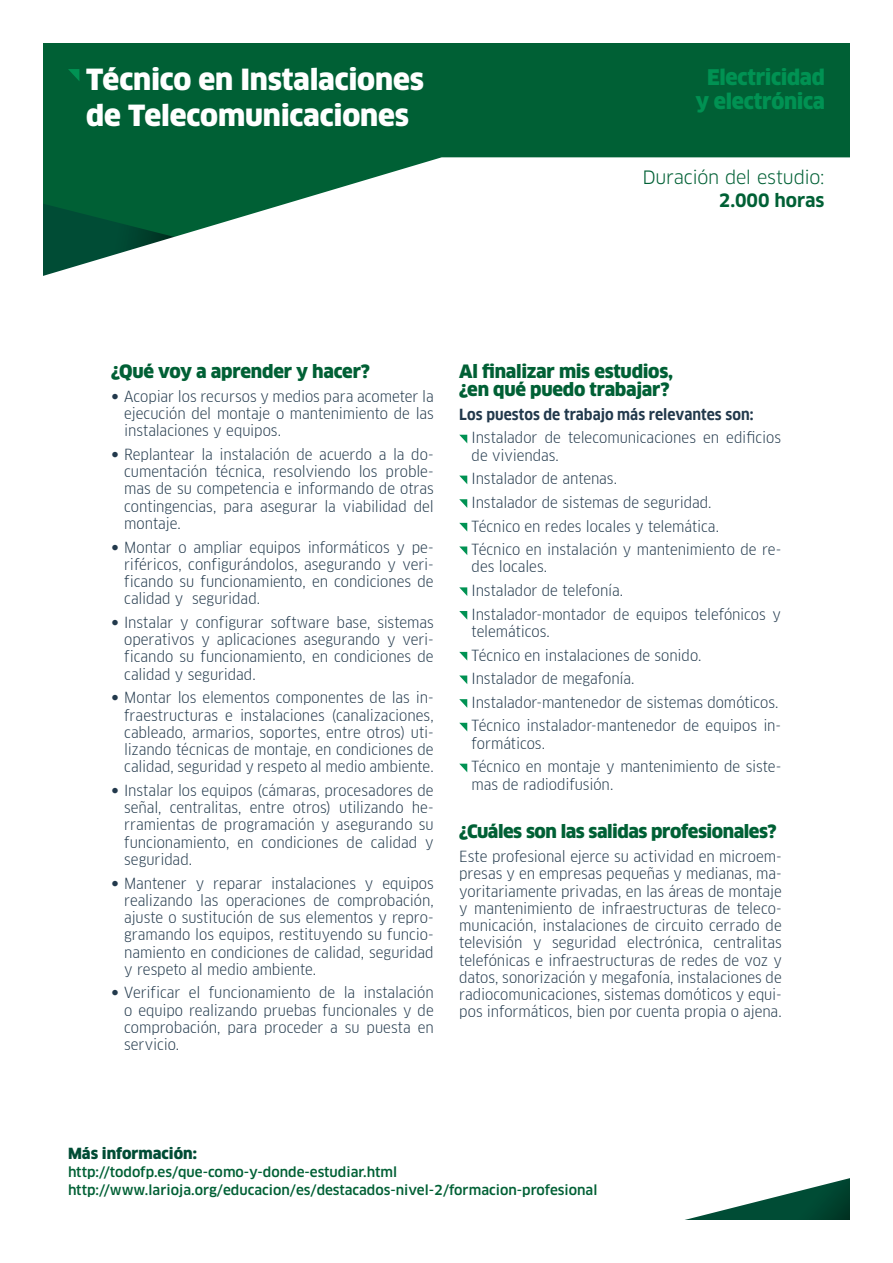
<style>
.page{position:relative;width:893px;height:1263px;background:#006035}
.page>*{position:absolute;margin:0;border:0;box-sizing:border-box;transform-origin:0 0}
.t1{font:900 28.5px/36px "Clan OT";letter-spacing:-.005em;color:#fff}
.t2{font:900 21.15px/24.3px "Clan OT";letter-spacing:-.015em;color:#009253;text-align:center}
.t3{font:900 18px/18px "Clan OT";letter-spacing:-.02em;color:#006035}
.t4{font:18px "Clan OT";letter-spacing:-.01em;color:#006035}
.t5{font:700 18px "Clan OT";color:#006035}
.t6{font:15px/17.2px "Clan Offc Pro Narr";letter-spacing:-.005em;color:#22394c;text-align:justify}
.t7{font:700 15px "Clan Offc Pro Narr";color:#22394c}
.t8{font:900 15px "Clan OT";color:#004c35}
.t9{font:500 13.5px/18px "Clan OT";color:#006035}
.s1{font-family:"Cg Nashville Md"}
</style>
<div class="page">
<div style="left:43px;top:157px;width:807px;height:1063px;background:#fff"></div>
<svg style="left:677px;top:1177px;width:173px;height:43px;background:#88a99f"></svg>
<svg style="left:68px;top:69px;width:11px;height:12px"></svg>
<svg style="left:459px;top:435px;width:8px;height:8px"></svg>
<svg style="left:459px;top:476px;width:8px;height:8px"></svg>
<svg style="left:459px;top:499px;width:8px;height:9px"></svg>
<svg style="left:459px;top:523px;width:8px;height:8px"></svg>
<svg style="left:459px;top:546px;width:8px;height:9px"></svg>
<svg style="left:459px;top:587px;width:8px;height:9px"></svg>
<svg style="left:459px;top:611px;width:8px;height:9px"></svg>
<svg style="left:459px;top:652px;width:8px;height:9px"></svg>
<svg style="left:459px;top:675px;width:8px;height:9px"></svg>
<svg style="left:459px;top:699px;width:8px;height:9px"></svg>
<svg style="left:459px;top:723px;width:8px;height:8px"></svg>
<svg style="left:459px;top:764px;width:8px;height:8px"></svg>
<div style="left:0;top:0;width:43px;height:1263px;background:#fff"></div>
<div style="left:0;top:0;width:893px;height:43px;background:#fff"></div>
<div style="left:0;top:1220px;width:893px;height:43px;background:#fff"></div>
<div style="left:850px;top:0;width:43px;height:1263px;background:#fff"></div>
<h1 class="t1" style="left:86px;top:62px;width:339px">Técnico en Instalaciones de Telecomunicaciones</h1>
<h2 class="t2" style="left:695px;top:65px;width:131px">Electricidad y electrónica</h2>
<p class="t4" style="left:642px;top:167px;width:184px">Duración del estudio:</p>
<p class="t5" style="left:719px;top:190px;width:107px">2.000 horas</p>
<p class="t3" style="left:111px;top:363px;width:260px">¿Qué voy a aprender y hacer?</p>
<p class="t6" style="left:124px;top:388px;width:311px;text-indent:-13px"><span class="s1">•</span> Acopiar los recursos y medios para acometer la ejecución del montaje o mantenimiento de las instalaciones y equipos.</p>
<p class="t6" style="left:124px;top:446px;width:311px;text-indent:-13px"><span class="s1">•</span> Replantear la instalación de acuerdo a la do&shy;cumentación técnica, resolviendo los proble&shy;mas de su competencia e informando de otras contingencias, para asegurar la viabilidad del montaje.</p>
<p class="t6" style="left:124px;top:538px;width:311px;text-indent:-13px"><span class="s1">•</span> Montar o ampliar equipos informáticos y pe&shy;riféricos, configurándolos, asegurando y veri&shy;ficando su funcionamiento, en condiciones de calidad y seguridad.</p>
<p class="t6" style="left:124px;top:614px;width:311px;text-indent:-13px"><span class="s1">•</span> Instalar y configurar software base, sistemas operativos y aplicaciones asegurando y veri&shy;ficando su funcionamiento, en condiciones de calidad y seguridad.</p>
<p class="t6" style="left:124px;top:689px;width:311px;text-indent:-13px"><span class="s1">•</span> Montar los elementos componentes de las in&shy;fraestructuras e instalaciones (canalizaciones, cableado, armarios, soportes, entre otros) uti&shy;lizando técnicas de montaje, en condiciones de calidad, seguridad y respeto al medio ambiente.</p>
<p class="t6" style="left:124px;top:782px;width:311px;text-indent:-13px"><span class="s1">•</span> Instalar los equipos (cámaras, procesadores de señal, centralitas, entre otros) utilizando he&shy;rramientas de programación y asegurando su funcionamiento, en condiciones de calidad y seguridad.</p>
<p class="t6" style="left:124px;top:874px;width:311px;text-indent:-13px"><span class="s1">•</span> Mantener y reparar instalaciones y equipos realizando las operaciones de comprobación, ajuste o sustitución de sus elementos y repro&shy;gramando los equipos, restituyendo su funcio&shy;namiento en condiciones de calidad, seguridad y respeto al medio ambiente.</p>
<p class="t6" style="left:124px;top:984px;width:311px;text-indent:-13px"><span class="s1">•</span> Verificar el funcionamiento de la instalación o equipo realizando pruebas funcionales y de comprobación, para proceder a su puesta en servicio.</p>
<p class="t3" style="left:459px;top:363px;width:215px">Al finalizar mis estudios, ¿en qué puedo trabajar?</p>
<p class="t7" style="left:459px;top:406px;width:296px">Los puestos de trabajo más relevantes son:</p>
<p class="t6" style="left:472px;top:429px;width:311px">Instalador de telecomunicaciones en edificios de viviendas.</p>
<p class="t6" style="left:472px;top:467px;width:311px;line-height:23.7px;text-align:left">Instalador de antenas.<br>Instalador de sistemas de seguridad.<br>Técnico en redes locales y telemática.<br>Técnico en instalación y mantenimiento de re-</p>
<p class="t6" style="left:472px;top:555px;width:311px;line-height:23.7px;text-align:left">des locales.<br>Instalador de telefonía.<br>Instalador-montador de equipos telefónicos y</p>
<p class="t6" style="left:472px;top:619px;width:311px;line-height:23.7px;text-align:left">telemáticos.<br>Técnico en instalaciones de sonido.<br>Instalador de megafonía.<br>Instalador-mantenedor de sistemas domóticos.<br>Técnico instalador-mantenedor de equipos in-</p>
<p class="t6" style="left:472px;top:731px;width:311px;line-height:23.7px">formáticos.<br>Técnico en montaje y mantenimiento de siste-</p>
<p class="t6" style="left:472px;top:775px;width:143px">mas de radiodifusión.</p>
<p class="t3" style="left:459px;top:823px;width:319px">¿Cuáles son las salidas profesionales?</p>
<p class="t6" style="left:459px;top:848px;width:324px">Este profesional ejerce su actividad en microem&shy;presas y en empresas pequeñas y medianas, ma&shy;yoritariamente privadas, en las áreas de montaje y mantenimiento de infraestructuras de teleco&shy;municación, instalaciones de circuito cerrado de televisión y seguridad electrónica, centralitas telefónicas e infraestructuras de redes de voz y datos, sonorización y megafonía, instalaciones de radiocomunicaciones, sistemas domóticos y equi&shy;pos informáticos, bien por cuenta propia o ajena.</p>
<p class="t8" style="left:68px;top:1144px;width:130px">Más información:</p>
<p class="t9" style="left:68px;top:1163px;width:531px">http://todofp.es/que-como-y-donde-estudiar.html http://www.larioja.org/educacion/es/destacados-nivel-2/formacion-profesional</p>
</div>
